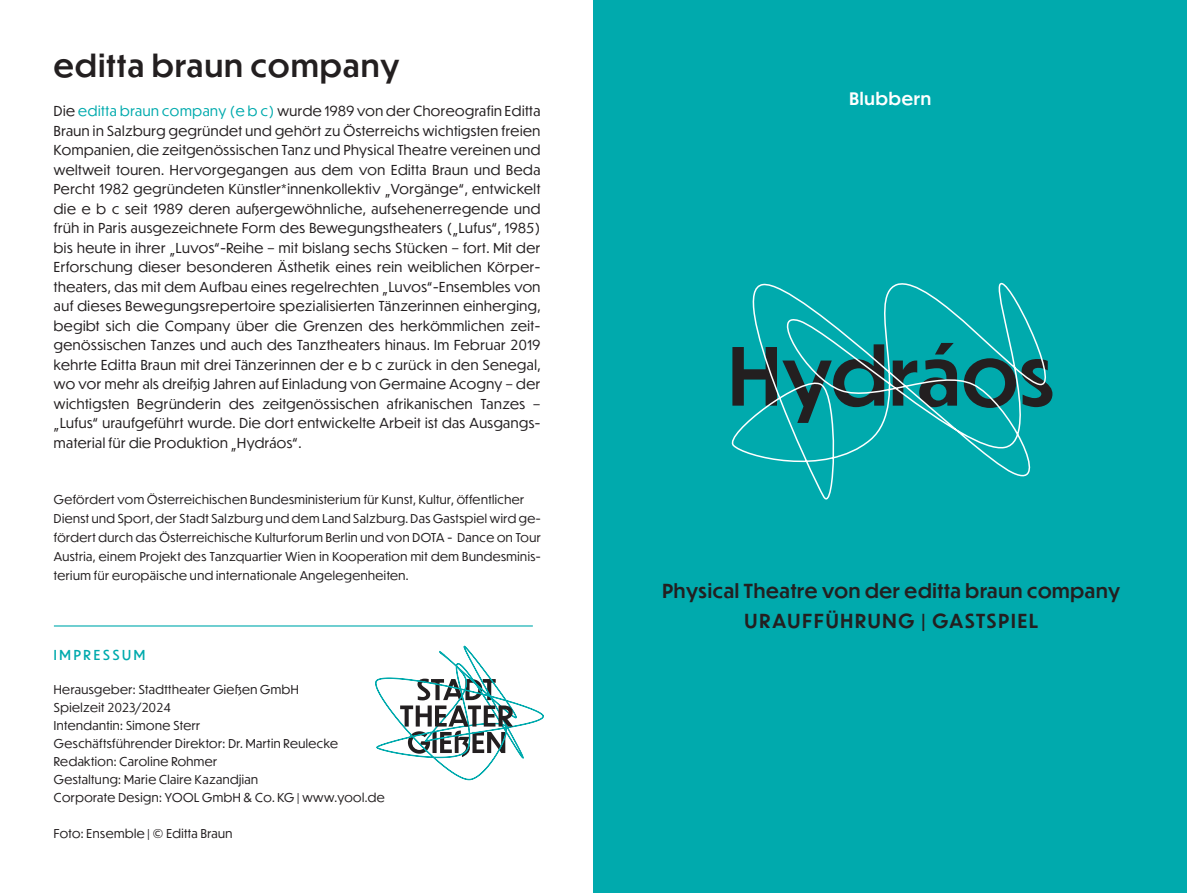
<style>
.page{position:relative;width:1187px;height:893px;background:#fff}
.page>*{position:absolute;margin:0;border:0;box-sizing:border-box;transform-origin:0 0}
.t1{font:500 78.6px "Dunbar Tall";letter-spacing:.02em;color:#231f20}
.t2{font:500 30px "Dunbar Tall";letter-spacing:.05em;color:#231f20}
.t3{font:500 19.05px/29.5px "Dunbar Tall";letter-spacing:.04em;color:#231f20;text-align:center}
.t4{font:500 16.95px "Dunbar Tall";letter-spacing:.05em;color:#fff}
.t5{font:13.5px/19.5px "Dunbar Tall";letter-spacing:.04em;color:#231f20;text-align:justify}
.t6{font:13.5px "Dunbar Tall";letter-spacing:.2em;color:#00aaad}
.t7{font:12px/18px "Dunbar Tall";letter-spacing:.04em;color:#231f20}
.s1{color:#00aaad}
</style>
<div class="page">
<div style="left:593px;top:0;width:593px;height:893px;background:#00aaad"></div>
<svg style="left:375px;top:646px;width:169px;height:134px"></svg>
<hr style="left:54px;top:625px;width:479px;height:1px;background:#00aaad">
<svg style="left:731px;top:282px;width:315px;height:218px"></svg>
<h2 class="t2" style="left:54px;top:44px;width:347px">editta braun company</h2>
<p class="t5" style="left:54px;top:101px;width:488px">Die <span class="s1">editta braun company (e b c)</span> wurde 1989 von der Choreografin Editta Braun in Salzburg gegründet und gehört zu Österreichs wichtigsten freien Kompanien, die zeitgenössischen Tanz und Physical Theatre vereinen und weltweit touren. Hervorgegangen aus dem von Editta Braun und Beda Percht 1982 gegründeten Künstler*innenkollektiv „Vorgänge“, entwickelt die e b c seit 1989 deren außergewöhnliche, aufsehenerregende und früh in Paris ausgezeichnete Form des Bewegungstheaters („Lufus“, 1985) bis heute in ihrer „Luvos“-Reihe – mit bislang sechs Stücken – fort. Mit der Erforschung dieser besonderen Ästhetik eines rein weiblichen Körper&shy;theaters, das mit dem Aufbau eines regelrechten „Luvos“-Ensembles von auf dieses Bewegungsrepertoire spezialisierten Tänzerinnen einherging, begibt sich die Company über die Grenzen des herkömmlichen zeit&shy;genössischen Tanzes und auch des Tanztheaters hinaus. Im Februar 2019 kehrte Editta Braun mit drei Tänzerinnen der e b c zurück in den Senegal, wo vor mehr als dreißig Jahren auf Einladung von Germaine Acogny – der wichtigsten Begründerin des zeitgenössischen afrikanischen Tanzes – „Lufus“ uraufgeführt wurde. Die dort entwickelte Arbeit ist das Ausgangs&shy;material für die Produktion „Hydráos“.</p>
<p class="t7" style="left:54px;top:489px;width:488px;line-height:19px">Gefördert vom Österreichischen Bundesministerium für Kunst, Kultur, öffentlicher Dienst und Sport, der Stadt Salzburg und dem Land Salzburg. Das Gastspiel wird ge&shy;fördert durch das Österreichische Kulturforum Berlin und von DOTA - Dance on Tour Austria, einem Projekt des Tanzquartier Wien in Kooperation mit dem Bundesminis&shy;terium für europäische und internationale Angelegenheiten.</p>
<p class="t6" style="left:54px;top:645px;width:93px">IMPRESSUM</p>
<p class="t7" style="left:54px;top:680px;width:332px">Herausgeber: Stadttheater Gießen GmbH<br>Spielzeit 2023/2024<br>Intendantin: Simone Sterr<br>Geschäftsführender Direktor: Dr. Martin Reulecke Redaktion: Caroline Rohmer<br>Gestaltung: Marie Claire Kazandjian<br>Corporate Design: YOOL GmbH &amp; Co. KG | www.yool.de</p>
<p class="t7" style="left:54px;top:824px;width:180px">Foto: Ensemble | © Editta Braun</p>
<p class="t4" style="left:849px;top:87px;width:83px">Blubbern</p>
<h1 class="t1" style="left:728px;top:319px;width:327px">Hydráos</h1>
<h3 class="t3" style="left:662px;top:575px;width:459px">Physical Theatre von der editta braun company<br>URAUFFÜHRUNG | GASTSPIEL</h3>
</div>
